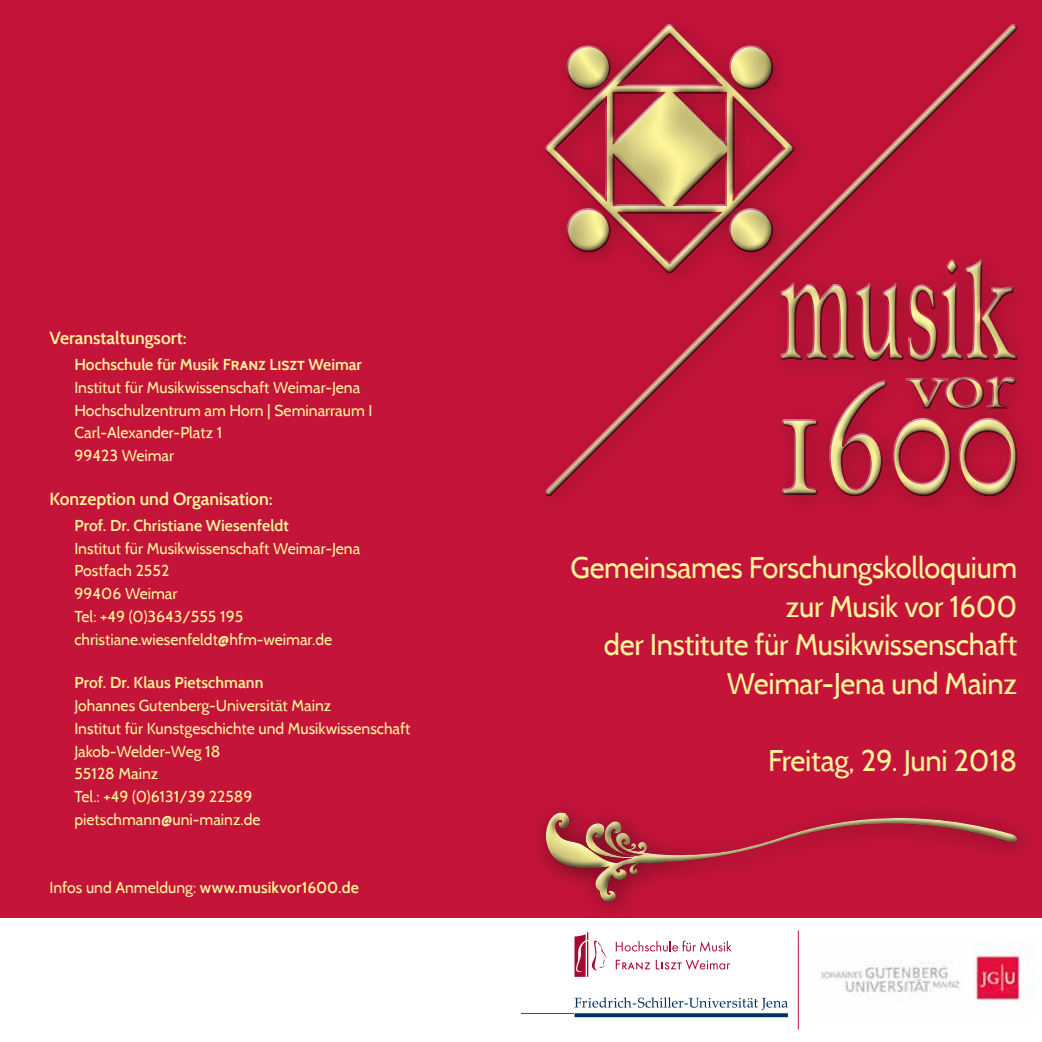
<style>
.page{position:relative;width:1042px;height:1042px;background:#fff}
.page>*{position:absolute;margin:0;border:0;box-sizing:border-box;transform-origin:0 0}
.t1{font:29.75px/38.5px "Cabin";letter-spacing:-.01em;color:#fff69b;text-align:right}
.t2{font:600 17.5px "Cabin";color:#fff69b}
.t3{font:15.75px/22.8px "Cabin";color:#fff69b}
.t4{font:600 15.75px "Cabin";color:#fff69b}
.s1{font-weight:400}
</style>
<div class="page">
<div style="left:0;top:0;width:1042px;height:917px;background:#c5143a"></div>
<img style="left:797px;top:940px;width:237px;height:81px">
<div style="left:538px;top:23px;width:480px;height:476px;background:#000;opacity:.75"></div>
<div style="left:528px;top:795px;width:512px;height:131px;background:#000;opacity:.48"></div>
<div style="left:543px;top:812px;width:474px;height:93px;background:#000;opacity:.75"></div>
<svg style="left:574px;top:932px;width:33px;height:45px"></svg>
<svg style="left:616px;top:941px;width:116px;height:10px"></svg>
<svg style="left:616px;top:960px;width:34px;height:10px"></svg>
<svg style="left:656px;top:959px;width:74px;height:11px"></svg>
<svg style="left:521px;top:997px;width:267px;height:20px"></svg>
<hr style="left:798px;top:930px;width:1px;height:99px;background:#c5143a">
<p class="t2" style="left:50px;top:327px;width:138px">Veranstaltungsort:</p>
<p class="t4" style="left:74px;top:355px;width:289px">Hochschule für Musik Franz Liszt Weimar</p>
<p class="t3" style="left:74px;top:376px;width:299px">Institut für Musikwissenschaft Weimar-Jena<br>Hochschulzentrum am Horn | Seminarraum I<br>Carl-Alexander-Platz 1<br>99423 Weimar</p>
<p class="t2" style="left:50px;top:488px;width:225px">Konzeption und Organisation:</p>
<p class="t4" style="left:74px;top:516px;width:216px">Prof. Dr. Christiane Wiesenfeldt</p>
<p class="t3" style="left:74px;top:536px;width:287px">Institut für Musikwissenschaft Weimar-Jena<br>Postfach 2552<br>99406 Weimar<br>Tel: +49 (0)3643/555 195 christiane.wiesenfeldt@hfm-weimar.de</p>
<p class="t4" style="left:74px;top:673px;width:190px">Prof. Dr. Klaus Pietschmann</p>
<p class="t3" style="left:74px;top:694px;width:338px">Johannes Gutenberg-Universität Mainz<br>Institut für Kunstgeschichte und Musikwissenschaft<br>Jakob-Welder-Weg 18<br>55128 Mainz<br>Tel.: +49 (0)6131/39 22589 pietschmann@uni-mainz.de</p>
<p class="t4" style="left:50px;top:878px;width:311px"><span class="s1">Infos und Anmeldung:</span> www.musikvor1600.de</p>
<h1 class="t1" style="left:570px;top:548px;width:448px">Gemeinsames Forschungskolloquium zur Musik vor 1600<br>der Institute für Musikwissenschaft<br>Weimar-Jena und Mainz</h1>
<h1 class="t1" style="left:768px;top:741px;width:250px">Freitag, 29. Juni 2018</h1>
</div>
